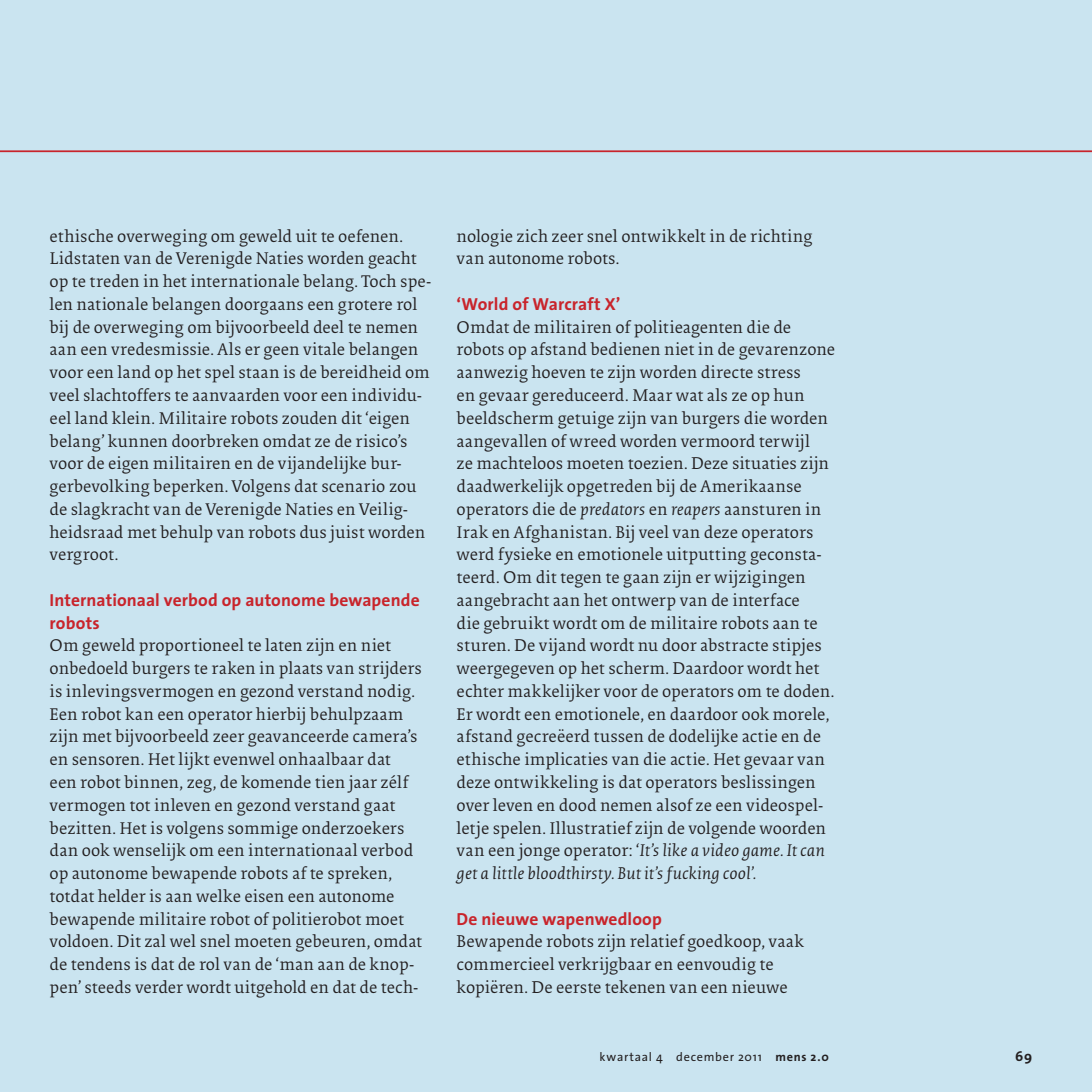
<style>
.page{position:relative;width:1092px;height:1092px;background:#fff}
.page>*{position:absolute;margin:0;border:0;box-sizing:border-box;transform-origin:0 0}
.t1{font:17.5px/22.8px "Collis Roman Txt";color:#231f20}
.t2{font:17.5px/22.8px "Collis Italic Txt";letter-spacing:.005em;color:#231f20}
.t3{font:700 17.5px/22.8px "The Sans";letter-spacing:.005em;color:#c8242b}
.t4{font:700 14px "The Sans";color:#231f20}
.t5{font:12.25px "The Sans";letter-spacing:.06em;color:#231f20}
.s1{font-family:"Collis Italic Txt"}
.s2{font-family:"Collis Roman Txt"}
.s3{font-weight:700}
</style>
<div class="page">
<div style="left:0;top:0;width:1091px;height:1091px;background:#cae4f0"></div>
<svg style="left:0;top:150px;width:1091px;height:3px;background:#c8737c"></svg>
<p class="t1" style="left:50px;top:225px;width:383px">ethische overweging om geweld uit te oefenen.<br>Lidstaten van de Verenigde Naties worden geacht op te treden in het internationale belang. Toch spe&shy;len nationale belangen doorgaans een grotere rol bij de overweging om bijvoorbeeld deel te nemen aan een vredesmissie. Als er geen vitale belangen voor een land op het spel staan is de bereidheid om veel slachtoffers te aanvaarden voor een individu&shy;eel land klein. Militaire robots zouden dit ‘eigen belang’ kunnen doorbreken omdat ze de risico’s voor de eigen militairen en de vijandelijke bur&shy;gerbevolking beperken. Volgens dat scenario zou de slagkracht van de Verenigde Naties en Veilig&shy;heidsraad met behulp van robots dus juist worden vergroot.</p>
<p class="t3" style="left:50px;top:588px;width:371px">Internationaal verbod op autonome bewapende robots</p>
<p class="t1" style="left:50px;top:635px;width:374px">Om geweld proportioneel te laten zijn en niet onbedoeld burgers te raken in plaats van strijders is inlevingsvermogen en gezond verstand nodig.<br>Een robot kan een operator hierbij behulpzaam zijn met bijvoorbeeld zeer geavanceerde camera’s en sensoren. Het lijkt evenwel onhaalbaar dat een robot binnen, zeg, de komende tien jaar zélf vermogen tot inleven en gezond verstand gaat bezitten. Het is volgens sommige onderzoekers dan ook wenselijk om een internationaal verbod op autonome bewapende robots af te spreken, totdat helder is aan welke eisen een autonome bewapende militaire robot of politierobot moet voldoen. Dit zal wel snel moeten gebeuren, omdat de tendens is dat de rol van de ‘man aan de knop&shy;pen’ steeds verder wordt uitgehold en dat de tech-</p>
<p class="t1" style="left:456px;top:225px;width:357px">nologie zich zeer snel ontwikkelt in de richting van autonome robots.</p>
<p class="t3" style="left:456px;top:292px;width:165px">‘World of Warcraft X’</p>
<p class="t1" style="left:456px;top:316px;width:380px">Omdat de militairen of politieagenten die de robots op afstand bedienen niet in de gevarenzone aanwezig hoeven te zijn worden directe stress<br>en gevaar gereduceerd. Maar wat als ze op hun beeldscherm getuige zijn van burgers die worden aangevallen of wreed worden vermoord terwijl<br>ze machteloos moeten toezien. Deze situaties zijn daadwerkelijk opgetreden bij de Amerikaanse operators die de <span class="s1">predators</span> en <span class="s1">reapers</span> aansturen in Irak en Afghanistan. Bij veel van deze operators werd fysieke en emotionele uitputting geconsta&shy;teerd. Om dit tegen te gaan zijn er wijzigingen aangebracht aan het ontwerp van de interface<br>die gebruikt wordt om de militaire robots aan te sturen. De vijand wordt nu door abstracte stipjes weergegeven op het scherm. Daardoor wordt het echter makkelijker voor de operators om te doden.<br>Er wordt een emotionele, en daardoor ook morele, afstand gecreëerd tussen de dodelijke actie en de ethische implicaties van die actie. Het gevaar van deze ontwikkeling is dat operators beslissingen over leven en dood nemen alsof ze een videospel&shy;letje spelen. Illustratief zijn de volgende woorden</p>
<p class="t2" style="left:456px;top:840px;width:370px"><span class="s2">van een jonge operator: ‘</span>It’s like a video game. It can get a little bloodthirsty. But it’s fucking cool’.</p>
<p class="t3" style="left:456px;top:906px;width:207px">De nieuwe wapenwedloop</p>
<p class="t1" style="left:456px;top:931px;width:348px">Bewapende robots zijn relatief goedkoop, vaak commercieel verkrijgbaar en eenvoudig te kopiëren. De eerste tekenen van een nieuwe</p>
<p class="t5" style="left:599px;top:1046px;width:231px">kwartaal 4 december 2011 <span class="s3">mens 2.0</span></p>
<p class="t4" style="left:1015px;top:1044px;width:19px">69</p>
</div>
